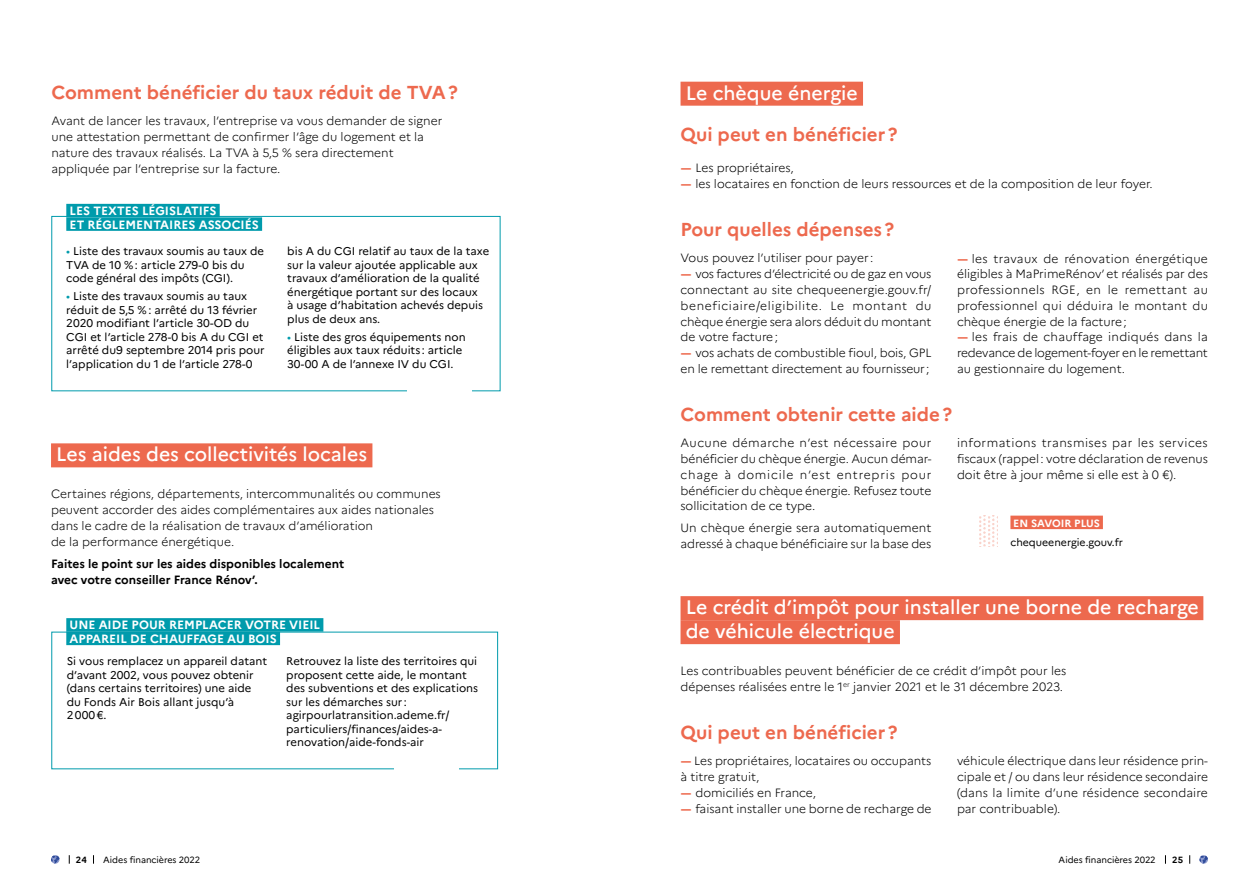
<style>
.page{position:relative;width:1259px;height:893px;background:#fff}
.page>*{position:absolute;margin:0;border:0;box-sizing:border-box;transform-origin:0 0}
.t1{font:500 19.5px/24px "Marianne";color:#fff}
.t2{font:700 18.75px "Marianne";color:#ed694e}
.t3{font:300 12px/15.8px "Marianne";color:#000}
.t4{font:700 12px/13.5px "Marianne";color:#fff}
.t5{font:700 12px/15.8px "Marianne";color:#000}
.t6{font:11.25px/13.5px "Marianne";color:#000}
.t7{font:10.5px "Marianne";color:#000}
.t8{font:700 10.5px "Marianne";color:#fff}
.t9{font:9px "Marianne";letter-spacing:-.005em;color:#000}
.t10{font:700 9px "Marianne";color:#000}
.s1{color:#009bac}
.s2{font-weight:700;font-size:12.15px;color:#ed694e}
</style>
<div class="page">
<div style="left:51px;top:443px;width:321px;height:24px;background:#ed694e"></div>
<div style="left:66px;top:204px;width:154px;height:13px;background:#009bac"></div>
<div style="left:66px;top:217px;width:196px;height:14px;background:#009bac"></div>
<div style="left:680px;top:82px;width:183px;height:24px;background:#ed694e"></div>
<div style="left:1010px;top:516px;width:93px;height:13px;background:#ed694e"></div>
<img style="left:979px;top:515px;width:18px;height:32px">
<div style="left:66px;top:618px;width:257px;height:14px;background:#009bac"></div>
<div style="left:66px;top:632px;width:214px;height:13px;background:#009bac"></div>
<div style="left:680px;top:596px;width:523px;height:24px;background:#ed694e"></div>
<div style="left:680px;top:620px;width:220px;height:24px;background:#ed694e"></div>
<svg style="left:1199px;top:855px;width:9px;height:9px"></svg>
<svg style="left:51px;top:855px;width:9px;height:9px"></svg>
<h2 class="t2" style="left:51px;top:81px;width:408px">Comment bénéficier du taux réduit de TVA?</h2>
<p class="t3" style="left:51px;top:113px;width:392px">Avant de lancer les travaux, l’entreprise va vous demander de signer une attestation permettant de confirmer l’âge du logement et la nature des travaux réalisés. La TVA à 5,5 % sera directement appliquée par l’entreprise sur la facture.</p>
<p class="t4" style="left:70px;top:204px;width:191px">LES TEXTES LÉGISLATIFS<br>ET RÉGLEMENTAIRES ASSOCIÉS</p>
<p class="t6" style="left:66px;top:245px;width:199px"><span class="s1">•</span> Liste des travaux soumis au taux de<br>TVA de 10 %: article 279-0 bis du code général des impôts (CGI).</p>
<p class="t6" style="left:66px;top:289px;width:200px"><span class="s1">•</span> Liste des travaux soumis au taux réduit de 5,5 %: arrêté du 13 février 2020 modifiant l’article 30-OD du CGI et l’article 278-0 bis A du CGI et arrêté du9 septembre 2014 pris pour l’application du 1 de l’article 278-0</p>
<p class="t6" style="left:287px;top:245px;width:203px">bis A du CGI relatif au taux de la taxe sur la valeur ajoutée applicable aux travaux d’amélioration de la qualité énergétique portant sur des locaux<br>à usage d’habitation achevés depuis plus de deux ans.</p>
<p class="t6" style="left:287px;top:330px;width:180px"><span class="s1">•</span> Liste des gros équipements non éligibles aux taux réduits : article<br>30-00 A de l’annexe IV du CGI.</p>
<h1 class="t1" style="left:56px;top:442px;width:312px">Les aides des collectivités locales</h1>
<p class="t3" style="left:51px;top:486px;width:391px">Certaines régions, départements, intercommunalités ou communes peuvent accorder des aides complémentaires aux aides nationales dans le cadre de la réalisation de travaux d’amélioration<br>de la performance énergétique.</p>
<p class="t5" style="left:51px;top:556px;width:295px">Faites le point sur les aides disponibles localement avec votre conseiller France Rénov’.</p>
<p class="t4" style="left:70px;top:618px;width:252px">UNE AIDE POUR REMPLACER VOTRE VIEIL<br>APPAREIL DE CHAUFFAGE AU BOIS</p>
<p class="t6" style="left:67px;top:654px;width:202px">Si vous remplacez un appareil datant d’avant 2002, vous pouvez obtenir (dans certains territoires) une aide du Fonds Air Bois allant jusqu’à<br>2000€.</p>
<p class="t6" style="left:286px;top:654px;width:193px">Retrouvez la liste des territoires qui proposent cette aide, le montant des subventions et des explications sur les démarches sur: agirpourlatransition.ademe.fr/ particuliers/finances/aides-a&shy;renovation/aide-fonds-air</p>
<h1 class="t1" style="left:686px;top:81px;width:173px">Le chèque énergie</h1>
<h2 class="t2" style="left:680px;top:123px;width:218px">Qui peut en bénéficier?</h2>
<p class="t3" style="left:680px;top:160px;width:473px"><span class="s2">-</span>Les propriétaires,<br><span class="s2">-</span>les locataires en fonction de leurs ressources et de la composition de leur foyer.</p>
<h2 class="t2" style="left:680px;top:218px;width:215px">Pour quelles dépenses?</h2>
<p class="t3" style="left:680px;top:250px;width:194px">Vous pouvez l’utiliser pour payer:</p>
<p class="t3" style="left:680px;top:266px;width:252px;text-align:justify"><span class="s2">-</span> vos factures d’électricité ou de gaz en vous connectant au site chequeenergie.gouv.fr/ beneficiaire/eligibilite. Le montant du chèque énergie sera alors déduit du montant de votre facture;</p>
<p class="t3" style="left:680px;top:345px;width:252px"><span class="s2">-</span> vos achats de combustible fioul, bois, GPL en le remettant directement au fournisseur;</p>
<p class="t3" style="left:957px;top:250px;width:252px"><span class="s2">-</span>les travaux de rénovation énergétique éligibles à MaPrimeRénov’ et réalisés par des professionnels RGE, en le remettant au professionnel qui déduira le montant du chèque énergie de la facture;<br><span class="s2">-</span>les frais de chauffage indiqués dans la redevance de logement-foyer en le remettant au gestionnaire du logement.</p>
<h2 class="t2" style="left:680px;top:403px;width:273px">Comment obtenir cette aide?</h2>
<p class="t3" style="left:680px;top:435px;width:252px;text-align:justify">Aucune démarche n’est nécessaire pour bénéficier du chèque énergie. Aucun démar&shy;chage à domicile n’est entrepris pour bénéficier du chèque énergie. Refusez toute sollicitation de ce type.</p>
<p class="t3" style="left:680px;top:520px;width:252px">Un chèque énergie sera automatiquement adressé à chaque bénéficiaire sur la base des</p>
<p class="t3" style="left:957px;top:435px;width:252px;text-align:justify">informations transmises par les services fiscaux (rappel: votre déclaration de revenus doit être à jour même si elle est à 0 €).</p>
<p class="t8" style="left:1013px;top:517px;width:88px">EN SAVOIR PLUS</p>
<p class="t7" style="left:1010px;top:536px;width:114px">chequeenergie.gouv.fr</p>
<h1 class="t1" style="left:686px;top:595px;width:514px">Le crédit d’impôt pour installer une borne de recharge de véhicule électrique</h1>
<p class="t3" style="left:680px;top:663px;width:387px">Les contribuables peuvent bénéficier de ce crédit d’impôt pour les dépenses réalisées entre le 1<sup>er</sup> janvier 2021 et le 31 décembre 2023.</p>
<h2 class="t2" style="left:680px;top:721px;width:218px">Qui peut en bénéficier?</h2>
<p class="t3" style="left:680px;top:753px;width:253px"><span class="s2">-</span> Les propriétaires, locataires ou occupants à titre gratuit,<br><span class="s2">-</span>domiciliés en France,<br><span class="s2">-</span>faisant installer une borne de recharge de</p>
<p class="t3" style="left:957px;top:753px;width:252px;text-align:justify">véhicule électrique dans leur résidence prin&shy;cipale et / ou dans leur résidence secondaire (dans la limite d’une résidence secondaire par contribuable).</p>
<p class="t10" style="left:76px;top:854px;width:12px">24</p>
<p class="t9" style="left:103px;top:854px;width:98px">Aides financières 2022</p>
<p class="t9" style="left:1058px;top:854px;width:98px">Aides financières 2022</p>
<p class="t10" style="left:1172px;top:854px;width:13px">25</p>
</div>
